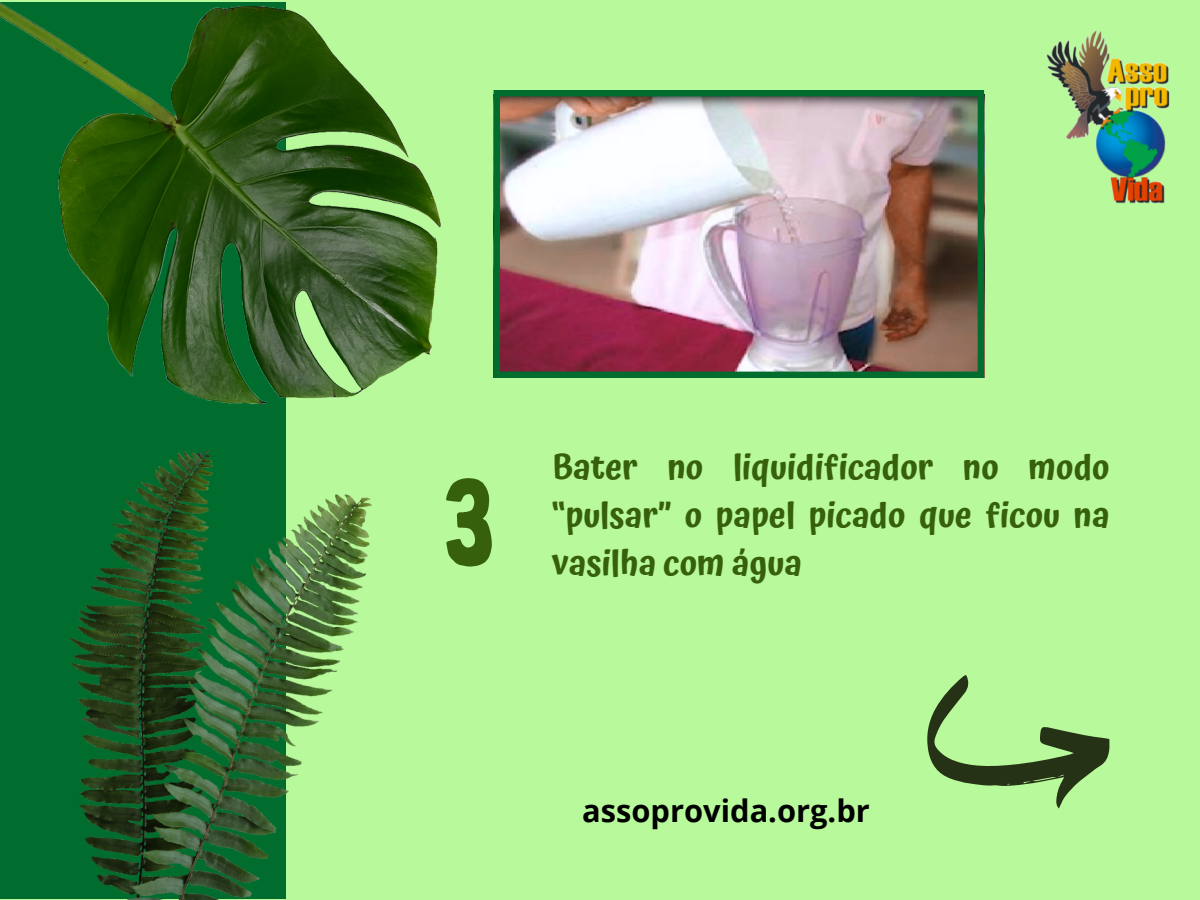
<style>
.page{position:relative;width:1200px;height:900px;background:#b8fa9b}
.page>*{position:absolute;margin:0;border:0;box-sizing:border-box;transform-origin:0 0}
.t1{font:120px "Bobby Jones";color:#37600c}
.t2{font:600 34.4px/47.8px "Atma";color:#37600c;text-align:justify}
.t3{font:700 30.8px "Open Sans";color:#000}
</style>
<div class="page">
<svg style="left:927px;top:675px;width:183px;height:134px"></svg>
<div style="left:0;top:2px;width:286px;height:897px;background:#006d2f"></div>
<img style="left:70px;top:450px;width:301px;height:450px">
<img style="left:0;top:3px;width:441px;height:401px">
<img style="left:1047px;top:31px;width:123px;height:172px">
<img style="left:494px;top:90px;width:490px;height:288px">
<h1 class="t1" style="left:441px;top:447px;width:57px">3</h1>
<p class="t2" style="left:552px;top:444px;width:559px">Bater no liquidificador no modo “pulsar” o papel picado que ficou na vasilha com água</p>
<p class="t3" style="left:582px;top:789px;width:289px">assoprovida.org.br</p>
</div>
